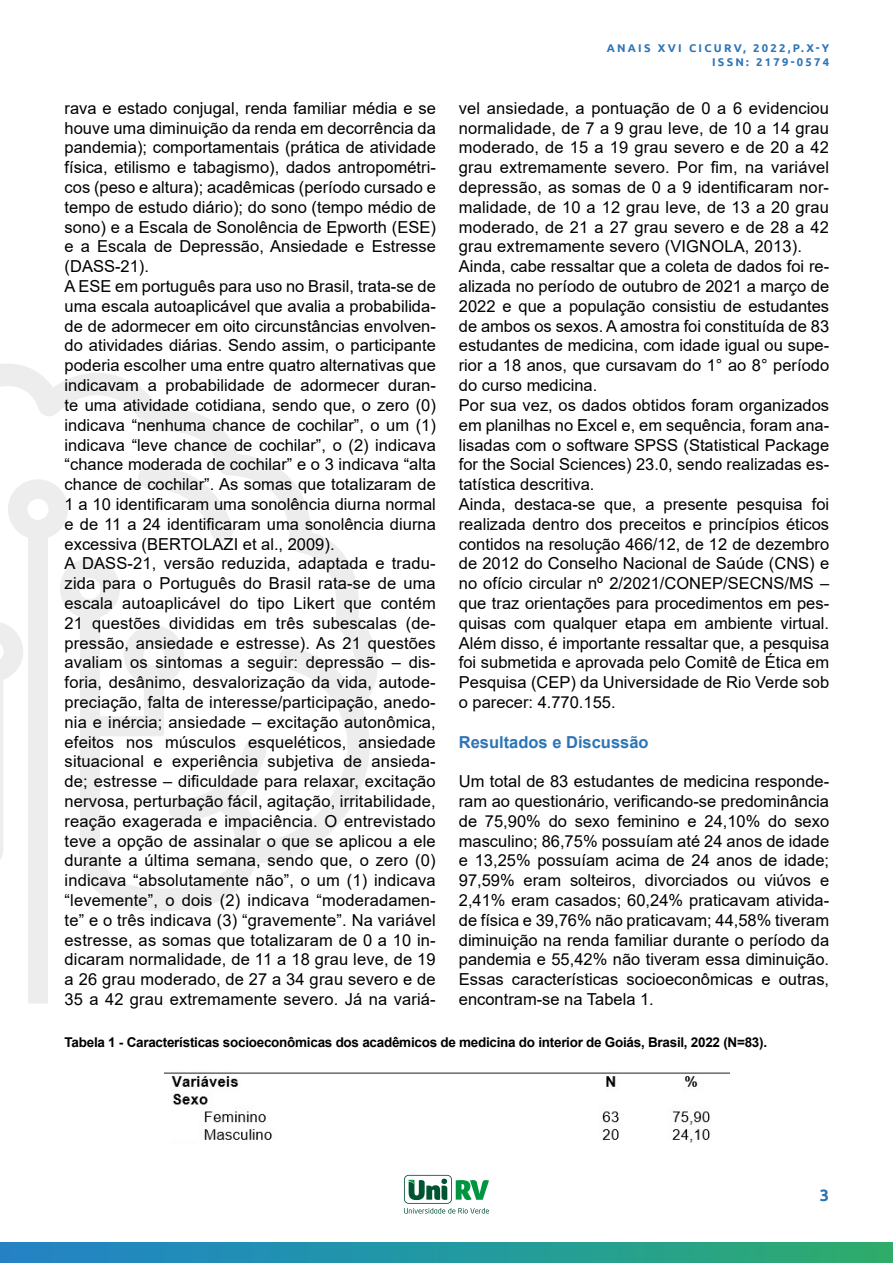
<style>
.page{position:relative;width:893px;height:1263px;background:#fff}
.page>*{position:absolute;margin:0;border:0;box-sizing:border-box;transform-origin:0 0}
.t1{font:16.5px/19.8px "Arial";color:#000}
.t2{font:700 16.5px "Arial";color:#2d75b6}
.t3{font:700 16.5px "Ubuntu";color:#2e75b6}
.t4{font:700 13.5px "Arial";letter-spacing:-.02em;color:#000}
.t5{font:700 11.25px/13.5px "Ubuntu";letter-spacing:.2em;color:#2e75b6;text-align:right}
</style>
<div class="page">
<div style="left:0;top:1242px;width:893px;height:21px;background:linear-gradient(to right,#1f83cd,#2bad70)"></div>
<div style="left:28px;top:911px;width:20px;height:92px;background:#ededed"></div>
<svg style="left:0;top:364px;width:378px;height:547px"></svg>
<svg style="left:138px;top:464px;width:95px;height:78px"></svg>
<svg style="left:404px;top:1175px;width:85px;height:38px"></svg>
<img style="left:165px;top:1072px;width:564px;height:71px">
<p class="t5" style="left:607px;top:41px;width:224px">ANAIS XVI CICURV, 2022,P.X-Y<br>ISSN: 2179-0574</p>
<p class="t1" style="left:65px;top:98px;width:373px">rava e estado conjugal, renda familiar média e se houve uma diminuição da renda em decorrência da pandemia); comportamentais (prática de atividade física, etilismo e tabagismo), dados antropométri&shy;cos (peso e altura); acadêmicas (período cursado e tempo de estudo diário); do sono (tempo médio de sono) e a Escala de Sonolência de Epworth (ESE) e a Escala de Depressão, Ansiedade e Estresse (DASS-21).<br>A ESE em português para uso no Brasil, trata-se de uma escala autoaplicável que avalia a probabilida&shy;de de adormecer em oito circunstâncias envolven&shy;do atividades diárias. Sendo assim, o participante poderia escolher uma entre quatro alternativas que indicavam a probabilidade de adormecer duran&shy;te uma atividade cotidiana, sendo que, o zero (0) indicava “nenhuma chance de cochilar”, o um (1) indicava “leve chance de cochilar”, o (2) indicava “chance moderada de cochilar” e o 3 indicava “alta chance de cochilar”. As somas que totalizaram de 1 a 10 identificaram uma sonolência diurna normal e de 11 a 24 identificaram uma sonolência diurna excessiva (BERTOLAZI et al., 2009).<br>A DASS-21, versão reduzida, adaptada e tradu&shy;zida para o Português do Brasil rata-se de uma escala autoaplicável do tipo Likert que contém 21 questões divididas em três subescalas (de&shy;pressão, ansiedade e estresse). As 21 questões avaliam os sintomas a seguir: depressão – dis&shy;foria, desânimo, desvalorização da vida, autode&shy;preciação, falta de interesse/participação, anedo&shy;nia e inércia; ansiedade – excitação autonômica, efeitos nos músculos esqueléticos, ansiedade situacional e experiência subjetiva de ansieda&shy;de; estresse – dificuldade para relaxar, excitação nervosa, perturbação fácil, agitação, irritabilidade, reação exagerada e impaciência. O entrevistado teve a opção de assinalar o que se aplicou a ele durante a última semana, sendo que, o zero (0) indicava “absolutamente não”, o um (1) indicava “levemente”, o dois (2) indicava “moderadamen&shy;te” e o três indicava (3) “gravemente”. Na variável estresse, as somas que totalizaram de 0 a 10 in&shy;dicaram normalidade, de 11 a 18 grau leve, de 19 a 26 grau moderado, de 27 a 34 grau severo e de 35 a 42 grau extremamente severo. Já na variá-</p>
<p class="t1" style="left:459px;top:98px;width:372px">vel ansiedade, a pontuação de 0 a 6 evidenciou normalidade, de 7 a 9 grau leve, de 10 a 14 grau moderado, de 15 a 19 grau severo e de 20 a 42 grau extremamente severo. Por fim, na variável depressão, as somas de 0 a 9 identificaram nor&shy;malidade, de 10 a 12 grau leve, de 13 a 20 grau moderado, de 21 a 27 grau severo e de 28 a 42 grau extremamente severo (VIGNOLA, 2013).<br>Ainda, cabe ressaltar que a coleta de dados foi re&shy;alizada no período de outubro de 2021 a março de 2022 e que a população consistiu de estudantes de ambos os sexos. A amostra foi constituída de 83 estudantes de medicina, com idade igual ou supe&shy;rior a 18 anos, que cursavam do 1° ao 8° período do curso medicina.<br>Por sua vez, os dados obtidos foram organizados em planilhas no Excel e, em sequência, foram ana&shy;lisadas com o software SPSS (Statistical Package for the Social Sciences) 23.0, sendo realizadas es&shy;tatística descritiva.<br>Ainda, destaca-se que, a presente pesquisa foi realizada dentro dos preceitos e princípios éticos contidos na resolução 466/12, de 12 de dezembro de 2012 do Conselho Nacional de Saúde (CNS) e no ofício circular nº 2/2021/CONEP/SECNS/MS – que traz orientações para procedimentos em pes&shy;quisas com qualquer etapa em ambiente virtual.<br>Além disso, é importante ressaltar que, a pesquisa foi submetida e aprovada pelo Comitê de Ética em Pesquisa (CEP) da Universidade de Rio Verde sob o parecer: 4.770.155.</p>
<p class="t2" style="left:459px;top:730px;width:191px">Resultados e Discussão</p>
<p class="t1" style="left:459px;top:771px;width:372px;text-align:justify">Um total de 83 estudantes de medicina responde&shy;ram ao questionário, verificando-se predominância de 75,90% do sexo feminino e 24,10% do sexo masculino; 86,75% possuíam até 24 anos de idade e 13,25% possuíam acima de 24 anos de idade; 97,59% eram solteiros, divorciados ou viúvos e 2,41% eram casados; 60,24% praticavam ativida&shy;de física e 39,76% não praticavam; 44,58% tiveram diminuição na renda familiar durante o período da pandemia e 55,42% não tiveram essa diminuição.<br>Essas características socioeconômicas e outras, encontram-se na Tabela 1.</p>
<p class="t4" style="left:65px;top:1033px;width:704px">Tabela 1 - Características socioeconômicas dos acadêmicos de medicina do interior de Goiás, Brasil, 2022 (N=83).</p>
<p class="t3" style="left:820px;top:1185px;width:11px">3</p>
</div>
